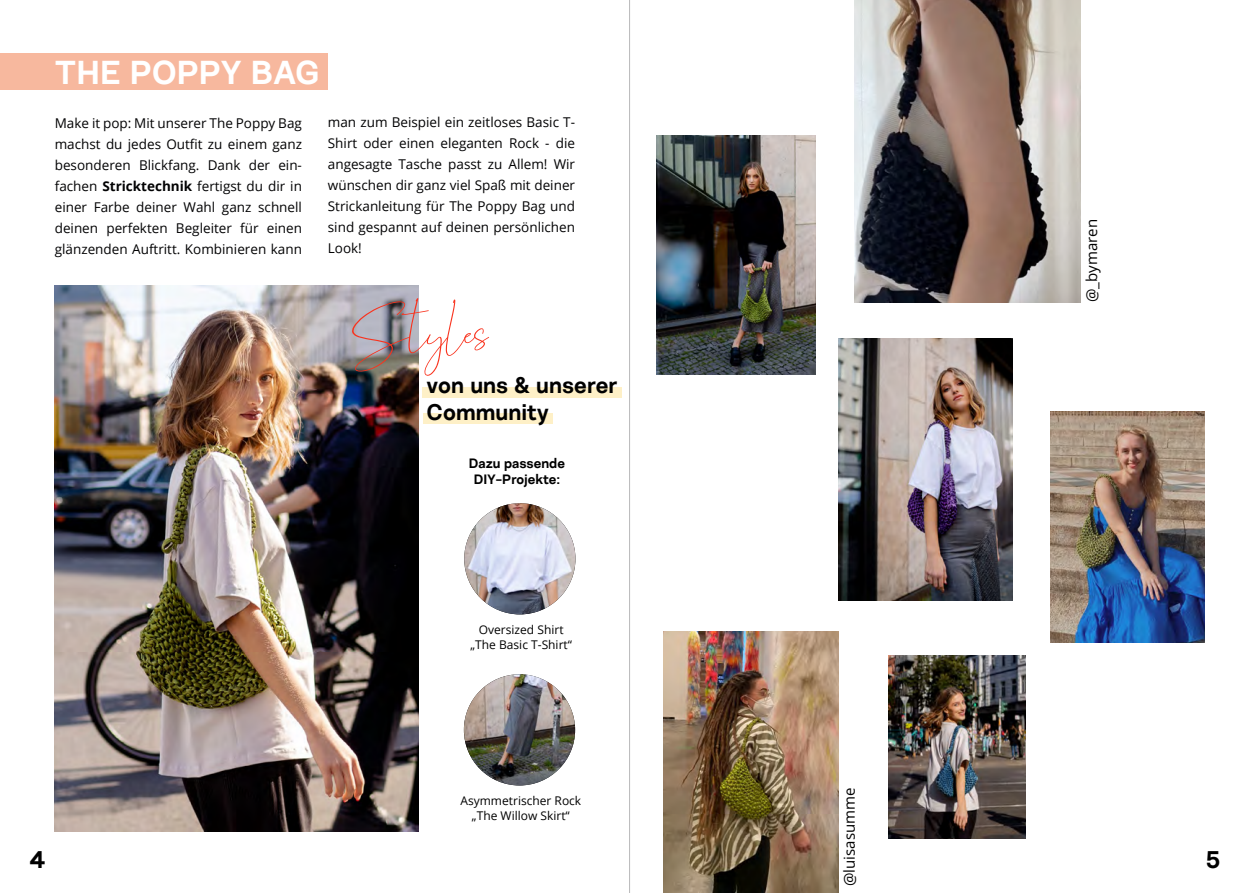
<style>
.page{position:relative;width:1259px;height:893px;background:#fff}
.page>*{position:absolute;margin:0;border:0;box-sizing:border-box;transform-origin:0 0}
.t1{font:81px "Cellina";color:#f9331e}
.t2{font:700 33px "Nurom";color:#fff}
.t3{font:700 24px "Nurom";color:#000}
.t4{font:700 22.5px "Nurom";color:#000}
.t5{font:15px "Open Sans";color:#000}
.t6{font:13.5px/21px "Open Sans";color:#020203;text-align:justify}
.t7{font:700 13.5px/16.2px "Nurom";color:#000;text-align:center}
.t8{font:12px "Open Sans";color:#000}
.s1{font-weight:700}
</style>
<div class="page">
<img style="left:54px;top:285px;width:364px;height:546px">
<div style="left:423px;top:413px;width:130px;height:11px;background:#fef0c7"></div>
<div style="left:422px;top:387px;width:200px;height:11px;background:#fef0c7"></div>
<div style="left:0;top:53px;width:327px;height:37px;background:#f7b89e"></div>
<img style="left:464px;top:674px;width:111px;height:111px;border-radius:56px">
<img style="left:464px;top:503px;width:111px;height:111px;border-radius:56px">
<img style="left:656px;top:136px;width:159px;height:238px">
<img style="left:854px;top:0;width:227px;height:302px">
<img style="left:838px;top:338px;width:174px;height:262px">
<img style="left:1050px;top:411px;width:154px;height:231px">
<img style="left:663px;top:631px;width:175px;height:262px">
<img style="left:889px;top:655px;width:136px;height:184px">
<hr style="left:629px;top:0;width:1px;height:893px;background:#b9b9ba">
<p class="t2" style="left:54px;top:51px;width:267px">THE POPPY BAG</p>
<p class="t6" style="left:55px;top:113px;width:249px">Make it pop: Mit unserer The Poppy Bag machst du jedes Outfit zu einem ganz besonderen Blickfang. Dank der ein&shy;fachen <span class="s1">Stricktechnik</span> fertigst du dir in einer Farbe deiner Wahl ganz schnell deinen perfekten Begleiter für einen glänzenden Auftritt. Kombinieren kann</p>
<p class="t6" style="left:328px;top:112px;width:249px">man zum Beispiel ein zeitloses Basic T-Shirt oder einen eleganten Rock - die angesagte Tasche passt zu Allem! Wir wünschen dir ganz viel Spaß mit deiner Strickanleitung für The Poppy Bag und sind gespannt auf deinen persönlichen Look!</p>
<p class="t1" style="left:352px;top:294px;width:138px">Styles</p>
<p class="t4" style="left:426px;top:370px;width:192px">von uns &amp; unserer</p>
<p class="t4" style="left:426px;top:397px;width:124px">Community</p>
<p class="t7" style="left:469px;top:455px;width:97px">Dazu passende<br>DIY-Projekte:</p>
<p class="t8" style="left:479px;top:622px;width:86px">Oversized Shirt</p>
<p class="t8" style="left:470px;top:636px;width:103px">„The Basic T-Shirt“</p>
<p class="t5" style="left:1081px;top:302px;width:84px;rotate:-90deg">@_bymaren</p>
<p class="t5" style="left:839px;top:886px;width:100px;rotate:-90deg">@luisasumme</p>
<p class="t8" style="left:460px;top:793px;width:122px">Asymmetrischer Rock</p>
<p class="t8" style="left:472px;top:807px;width:99px">„The Willow Skirt“</p>
<h3 class="t3" style="left:30px;top:845px;width:18px">4</h3>
<h3 class="t3" style="left:1205px;top:845px;width:16px">5</h3>
</div>
